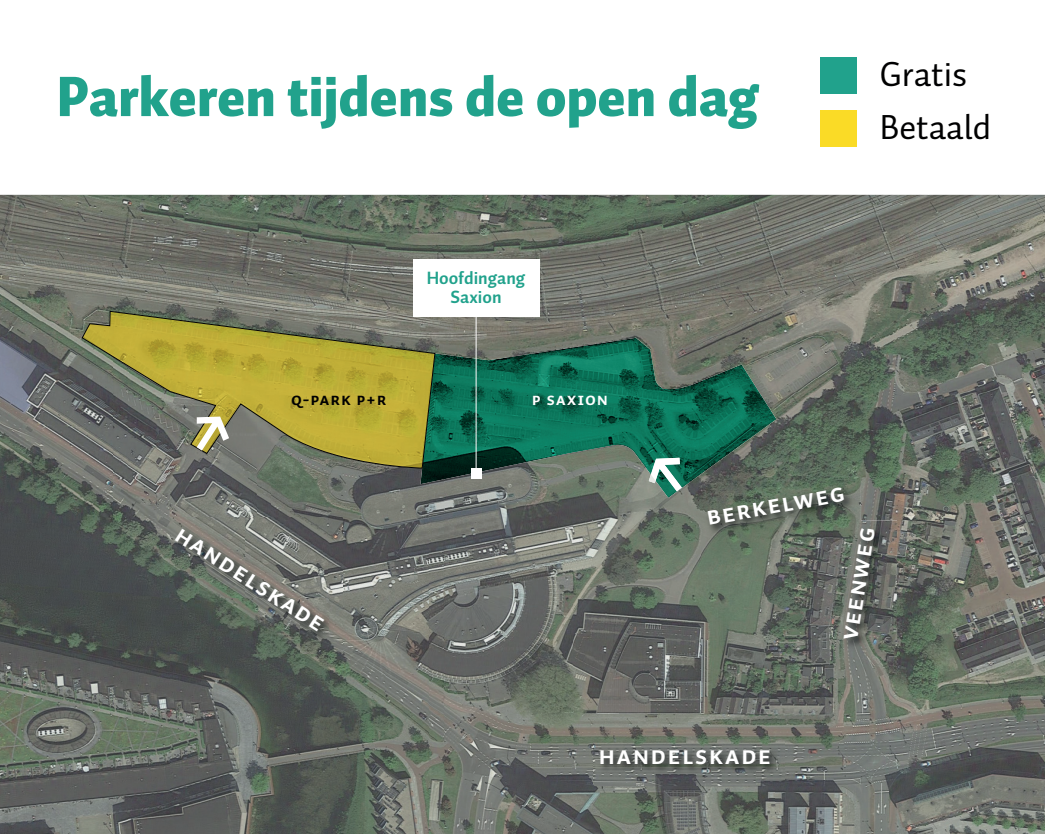
<style>
.page{position:relative;width:1045px;height:834px;background:#fff}
.page>*{position:absolute;margin:0;border:0;box-sizing:border-box;transform-origin:0 0}
.t1{font:900 55.88px "Auto Pro";color:#21a28c}
.t2{font:35.24px/53.1px "Auto Pro";color:#000001}
.t3{font:26.08px "Auto Pro Bold Small Caps";letter-spacing:.05em;color:#fff}
.t4{font:700 17.8px/18.7px "Auto Pro";color:#21a28c;text-align:center}
.t5{font:17.6px "Auto Pro Bold Small Caps";color:#000001}
.t6{font:17.6px "Auto Pro Bold Small Caps";letter-spacing:.05em;color:#fff}
</style>
<div class="page">
<div style="left:820px;top:57px;width:36px;height:36px;background:#21a28c"></div>
<div style="left:820px;top:110px;width:36px;height:36px;background:#fadb26"></div>
<img style="left:0;top:195px;width:1044px;height:126px">
<img style="left:0;top:321px;width:113px;height:513px">
<img style="left:435px;top:321px;width:609px;height:15px">
<img style="left:435px;top:336px;width:609px;height:14px">
<img style="left:113px;top:483px;width:15px;height:351px">
<img style="left:776px;top:350px;width:268px;height:28px">
<img style="left:128px;top:483px;width:28px;height:351px">
<img style="left:156px;top:483px;width:29px;height:38px">
<img style="left:776px;top:378px;width:268px;height:14px">
<img style="left:185px;top:483px;width:72px;height:35px">
<img style="left:776px;top:392px;width:268px;height:86px">
<img style="left:257px;top:483px;width:14px;height:35px">
<img style="left:271px;top:483px;width:28px;height:35px">
<img style="left:299px;top:483px;width:29px;height:35px">
<img style="left:573px;top:484px;width:70px;height:264px">
<img style="left:328px;top:483px;width:57px;height:351px">
<img style="left:515px;top:484px;width:58px;height:350px">
<img style="left:385px;top:483px;width:44px;height:351px">
<img style="left:444px;top:484px;width:71px;height:350px">
<img style="left:643px;top:484px;width:15px;height:256px">
<img style="left:687px;top:484px;width:14px;height:256px">
<img style="left:429px;top:484px;width:15px;height:350px">
<img style="left:658px;top:484px;width:29px;height:256px">
<img style="left:860px;top:478px;width:184px;height:43px">
<img style="left:156px;top:521px;width:14px;height:313px">
<img style="left:888px;top:521px;width:156px;height:313px">
<img style="left:701px;top:547px;width:143px;height:201px">
<img style="left:170px;top:653px;width:159px;height:181px">
<img style="left:844px;top:656px;width:44px;height:178px">
<img style="left:572px;top:748px;width:28px;height:86px">
<img style="left:773px;top:748px;width:72px;height:86px">
<img style="left:600px;top:786px;width:173px;height:48px">
<img style="left:420px;top:338px;width:356px;height:146px">
<svg style="left:648px;top:458px;width:33px;height:33px"></svg>
<svg style="left:81px;top:310px;width:354px;height:173px;background:#918c4f"></svg>
<svg style="left:196px;top:416px;width:33px;height:34px"></svg>
<div style="left:413px;top:259px;width:126px;height:58px;background:#fff"></div>
<div style="left:471px;top:469px;width:10px;height:10px;background:#fff"></div>
<hr style="left:475px;top:314px;width:1px;height:162px;background:#fff">
<img style="left:163px;top:518px;width:179px;height:135px">
<img style="left:699px;top:477px;width:107px;height:70px">
<img style="left:806px;top:477px;width:54px;height:56px">
<img style="left:806px;top:533px;width:27px;height:14px">
<img style="left:858px;top:520px;width:38px;height:136px">
<img style="left:833px;top:547px;width:25px;height:109px">
<img style="left:833px;top:520px;width:27px;height:27px">
<img style="left:593px;top:740px;width:191px;height:46px">
<h1 class="t1" style="left:57px;top:56px;width:703px">Parkeren tĳdens de open dag</h1>
<p class="t4" style="left:426px;top:268px;width:100px">Hoofdingang<br>Saxion</p>
<p class="t5" style="left:291px;top:386px;width:97px">q-park p+r</p>
<p class="t6" style="left:531px;top:386px;width:78px">p saxion</p>
<h2 class="t2" style="left:879px;top:46px;width:113px">Gratis<br>Betaald</h2>
<p class="t3" style="left:188px;top:515px;width:174px;rotate:33deg">handelskade</p>
<p class="t3" style="left:703px;top:498px;width:142px;rotate:-10deg">berkelweg</p>
<p class="t3" style="left:829px;top:637px;width:116px;rotate:-81deg">veenweg</p>
<p class="t3" style="left:598px;top:736px;width:174px">handelskade</p>
</div>
